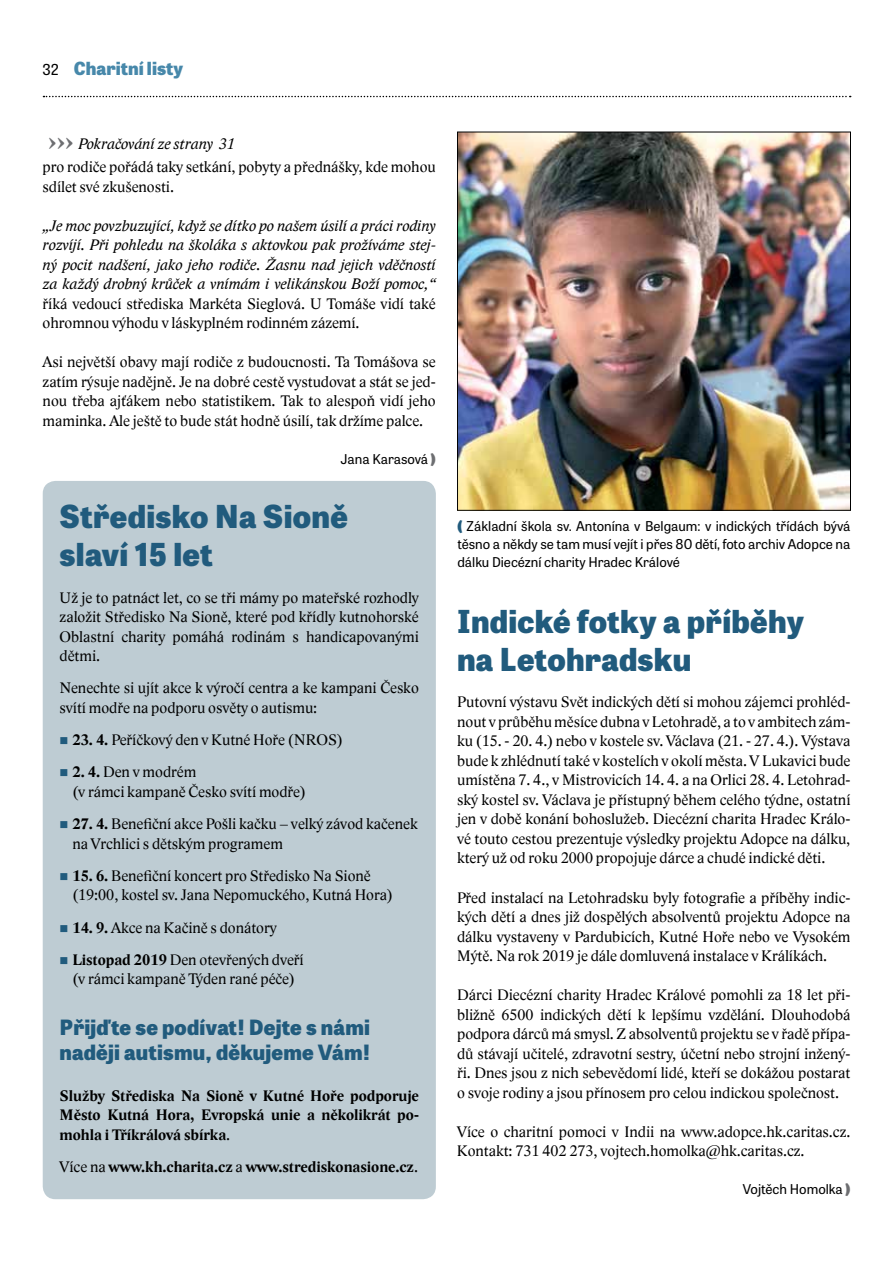
<style>
.page{position:relative;width:893px;height:1263px;background:#fff}
.page>*{position:absolute;margin:0;border:0;box-sizing:border-box;transform-origin:0 0}
.t1{font:800 31.5px/37.8px "Tablet Gothic";letter-spacing:.01em;color:#215b7d}
.t2{font:800 21px/25.2px "Tablet Gothic";letter-spacing:.01em;color:#215b7d}
.t3{font:800 18px "Tablet Gothic";color:#4788aa}
.t4{font:15.75px/19.5px "Lido STFCE";color:#000}
.t5{font:italic 15.75px/19.5px "Lido STFCE";color:#000;text-align:justify}
.t6{font:700 15.75px/19.5px "Lido STFCE";color:#000;text-align:justify}
.t7{font:13.5px/18px "Tablet Gothic";color:#000;text-align:justify}
.s1{font-weight:400;font-size:15px;color:#000}
.s2{font-weight:700;font-style:normal;font-size:24px;color:#6d6e71}
.s3{font-weight:800;color:#6d6e71}
.s4{color:#215b7d}
.s5{font-weight:700}
.s6{font-weight:400}
.s7{font-weight:800;color:#215b7d}
</style>
<div class="page">
<svg style="left:43px;top:96px;width:808px;height:1px"></svg>
<div style="left:43px;top:481px;width:393px;height:718px;background:#beccd3;border-radius:13px"></div>
<img style="left:459px;top:134px;width:390px;height:374px">
<div style="left:457px;top:132px;width:394px;height:378px;border:1px solid #000"></div>
<p class="t3" style="left:43px;top:55px;width:142px"><span class="s1">32</span> Charitní listy</p>
<p class="t5" style="left:48px;top:134px;width:188px"><span class="s2">›››</span> Pokračování ze strany 31</p>
<p class="t4" style="left:43px;top:157px;width:395px">pro rodiče pořádá taky setkání, pobyty a přednášky, kde mohou sdílet své zkušenosti.</p>
<p class="t5" style="left:43px;top:216px;width:395px">„Je moc povzbuzující, když se dítko po našem úsilí a práci rodiny rozvíjí. Při pohledu na školáka s aktovkou pak prožíváme stej&shy;ný pocit nadšení, jako jeho rodiče. Žasnu nad jejich vděčností za každý drobný krůček a vnímám i velikánskou Boží pomoc,“</p>
<p class="t4" style="left:43px;top:294px;width:395px">říká vedoucí střediska Markéta Sieglová. U Tomáše vidí také ohromnou výhodu v láskyplném rodinném zázemí.</p>
<p class="t4" style="left:43px;top:352px;width:395px;text-align:justify">Asi největší obavy mají rodiče z budoucnosti. Ta Tomášova se zatím rýsuje nadějně. Je na dobré cestě vystudovat a stát se jed&shy;nou třeba ajťákem nebo statistikem. Tak to alespoň vidí jeho maminka. Ale ještě to bude stát hodně úsilí, tak držíme palce.</p>
<p class="t7" style="left:341px;top:449px;width:97px">Jana Karasová <span class="s3">)</span></p>
<h1 class="t1" style="left:60px;top:496px;width:290px">Středisko Na Sioně slaví 15 let</h1>
<p class="t4" style="left:60px;top:588px;width:361px;text-align:justify">Už je to patnáct let, co se tři mámy po mateřské rozhodly založit Středisko Na Sioně, které pod křídly kutnohorské Oblastní charity pomáhá rodinám s handicapovanými dětmi.</p>
<p class="t4" style="left:60px;top:678px;width:361px">Nenechte si ujít akce k výročí centra a ke kampani Česko svítí modře na podporu osvěty o autismu:</p>
<p class="t4" style="left:60px;top:730px;width:285px"><span class="s4">■</span> <span class="s5">23. 4.</span> Peříčkový den v Kutné Hoře (NROS)</p>
<p class="t4" style="left:72px;top:762px;width:235px;text-indent:-13px"><span class="s4">■</span> <span class="s5">2. 4.</span> Den v modrém<br>(v rámci kampaně Česko svítí modře)</p>
<p class="t4" style="left:72px;top:814px;width:347px;text-indent:-13px"><span class="s4">■</span> <span class="s5">27. 4.</span> Benefiční akce Pošli kačku – velký závod kačenek na Vrchlici s dětským programem</p>
<p class="t4" style="left:72px;top:866px;width:322px;text-indent:-13px"><span class="s4">■</span> <span class="s5">15. 6.</span> Benefiční koncert pro Středisko Na Sioně (19:00, kostel sv. Jana Nepomuckého, Kutná Hora)</p>
<p class="t4" style="left:60px;top:918px;width:219px"><span class="s4">■</span> <span class="s5">14. 9.</span> Akce na Kačině s donátory</p>
<p class="t4" style="left:60px;top:950px;width:246px;text-align:center"><span class="s4">■</span> <span class="s5">Listopad 2019</span> Den otevřených dveří (v rámci kampaně Týden rané péče)</p>
<h2 class="t2" style="left:60px;top:1013px;width:312px">Přijďte se podívat! Dejte s námi naději autismu, děkujeme Vám!</h2>
<p class="t6" style="left:60px;top:1086px;width:361px">Služby Střediska Na Sioně v Kutné Hoře podporuje Město Kutná Hora, Evropská unie a několikrát po&shy;mohla i Tříkrálová sbírka<span class="s6">.</span></p>
<p class="t6" style="left:60px;top:1157px;width:360px"><span class="s6">Více na</span> www.kh.charita.cz <span class="s6">a</span> www.strediskonasione.cz<span class="s6">.</span></p>
<p class="t7" style="left:457px;top:517px;width:395px"><span class="s7">(</span> Základní škola sv. Antonína v Belgaum: v indických třídách bývá těsno a někdy se tam musí vejít i přes 80 dětí, foto archiv Adopce na dálku Diecézní charity Hradec Králové</p>
<h1 class="t1" style="left:457px;top:601px;width:349px">Indické fotky a příběhy na Letohradsku</h1>
<p class="t4" style="left:457px;top:693px;width:395px;text-align:justify">Putovní výstavu Svět indických dětí si mohou zájemci prohléd&shy;nout v průběhu měsíce dubna v Letohradě, a to v ambitech zám&shy;ku (15. - 20. 4.) nebo v kostele sv. Václava (21. - 27. 4.). Výstava bude k zhlédnutí také v kostelích v okolí města. V Lukavici bude umístěna 7. 4., v Mistrovicích 14. 4. a na Orlici 28. 4. Letohrad&shy;ský kostel sv. Václava je přístupný během celého týdne, ostatní jen v době konání bohoslužeb. Diecézní charita Hradec Králo&shy;vé touto cestou prezentuje výsledky projektu Adopce na dálku, který už od roku 2000 propojuje dárce a chudé indické děti.</p>
<p class="t4" style="left:457px;top:887px;width:395px;text-align:justify">Před instalací na Letohradsku byly fotografie a příběhy indic&shy;kých dětí a dnes již dospělých absolventů projektu Adopce na dálku vystaveny v Pardubicích, Kutné Hoře nebo ve Vysokém Mýtě. Na rok 2019 je dále domluvená instalace v Králíkách.</p>
<p class="t4" style="left:457px;top:985px;width:395px;text-align:justify">Dárci Diecézní charity Hradec Králové pomohli za 18 let při&shy;bližně 6500 indických dětí k lepšímu vzdělání. Dlouhodobá podpora dárců má smysl. Z absolventů projektu se v řadě přípa&shy;dů stávají učitelé, zdravotní sestry, účetní nebo strojní inžený&shy;ři. Dnes jsou z nich sebevědomí lidé, kteří se dokážou postarat o svoje rodiny a jsou přínosem pro celou indickou společnost.</p>
<p class="t4" style="left:457px;top:1121px;width:395px">Více o charitní pomoci v Indii na www.adopce.hk.caritas.cz.<br>Kontakt: 731 402 273, vojtech.homolka@hk.caritas.cz.</p>
<p class="t7" style="left:743px;top:1180px;width:109px">Vojtěch Homolka <span class="s3">)</span></p>
</div>
